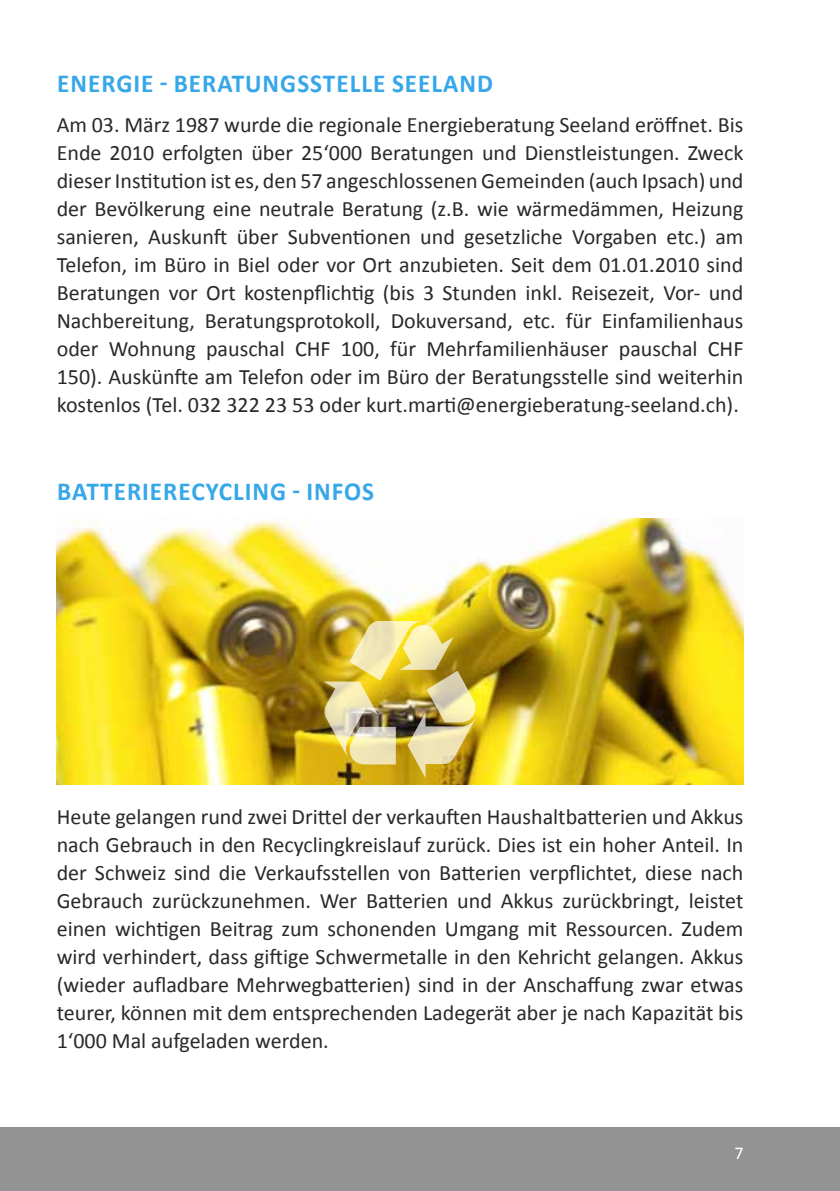
<style>
.page{position:relative;width:840px;height:1191px;background:#fff}
.page>*{position:absolute;margin:0;border:0;box-sizing:border-box;transform-origin:0 0}
.t1{font:700 26px "Calibri";letter-spacing:.04em;color:#36a7e9}
.t2{font:22px/28px "Calibri";color:#292929;text-align:justify}
.t3{font:18px "Calibri";color:#fff}
</style>
<div class="page">
<div style="left:0;top:1127px;width:839px;height:64px;background:#939393"></div>
<img style="left:57px;top:519px;width:686px;height:265px">
<img style="left:323px;top:621px;width:153px;height:157px">
<p class="t1" style="left:57px;top:67px;width:437px">ENERGIE - BERATUNGSSTELLE SEELAND</p>
<p class="t2" style="left:57px;top:110px;width:688px">Am 03. März 1987 wurde die regionale Energieberatung Seeland eröffnet. Bis Ende 2010 erfolgten über 25‘000 Beratungen und Dienstleistungen. Zweck dieser Institution ist es, den 57 angeschlossenen Gemeinden (auch Ipsach) und der Bevölkerung eine neutrale Beratung (z.B. wie wärmedämmen, Heizung sanieren, Auskunft über Subventionen und gesetzliche Vorgaben etc.) am Telefon, im Büro in Biel oder vor Ort anzubieten. Seit dem 01.01.2010 sind Beratungen vor Ort kostenpflichtig (bis 3 Stunden inkl. Reisezeit, Vor- und Nachbereitung, Beratungsprotokoll, Dokuversand, etc. für Einfamilienhaus oder Wohnung pauschal CHF 100, für Mehrfamilienhäuser pauschal CHF 150). Auskünfte am Telefon oder im Büro der Beratungsstelle sind weiterhin kostenlos (Tel. 032 322 23 53 oder kurt.marti@energieberatung-seeland.ch).</p>
<p class="t1" style="left:57px;top:475px;width:318px">BATTERIERECYCLING - INFOS</p>
<p class="t2" style="left:57px;top:802px;width:688px">Heute gelangen rund zwei Drittel der verkauften Haushaltbatterien und Akkus nach Gebrauch in den Recyclingkreislauf zurück. Dies ist ein hoher Anteil. In der Schweiz sind die Verkaufsstellen von Batterien verpflichtet, diese nach Gebrauch zurückzunehmen. Wer Batterien und Akkus zurückbringt, leistet einen wichtigen Beitrag zum schonenden Umgang mit Ressourcen. Zudem wird verhindert, dass giftige Schwermetalle in den Kehricht gelangen. Akkus (wieder aufladbare Mehrwegbatterien) sind in der Anschaffung zwar etwas teurer, können mit dem entsprechenden Ladegerät aber je nach Kapazität bis 1‘000 Mal aufgeladen werden.</p>
<p class="t3" style="left:734px;top:1141px;width:11px">7</p>
</div>
